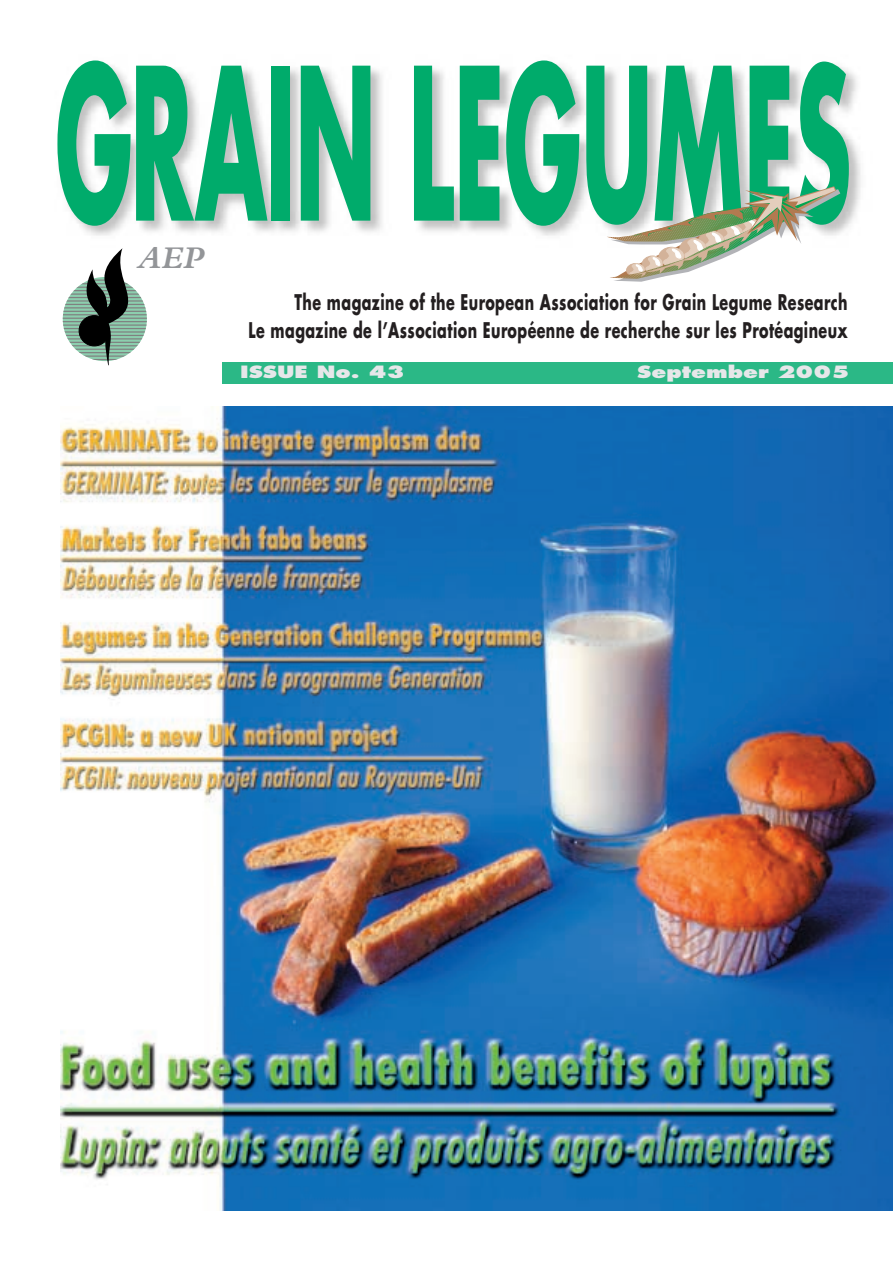
<style>
.page{position:relative;width:893px;height:1262px;background:#fff}
.page>*{position:absolute;margin:0;border:0;box-sizing:border-box;transform-origin:0 0}
.t1{font:700 205.5px "Futura";letter-spacing:-.005em;color:#00ab6b;scale:.45 1}
.t2{font:italic 700 33px "Bembo";color:#939598}
.t3{font:700 21px/27.6px "Futura";letter-spacing:.03em;color:#231f20;text-align:right;scale:.68 1}
.t4{font:800 16.5px "Futura";color:#e6e7e9;scale:1.3 1}
</style>
<div class="page">
<div style="left:222px;top:362px;width:670px;height:21px;background:#2bb886"></div>
<svg style="left:63px;top:248px;width:84px;height:117px"></svg>
<svg style="left:606px;top:186px;width:234px;height:96px"></svg>
<img style="left:61px;top:407px;width:831px;height:803px">
<h1 class="t1" style="left:55px;top:50px;width:1771px">GRAIN LEGUMES</h1>
<h2 class="t2" style="left:138px;top:245px;width:68px">AEP</h2>
<p class="t3" style="left:249px;top:290px;width:882px">The magazine of the European Association for Grain Legume Research<br>Le magazine de l’Association Européenne de recherche sur les Protéagineux</p>
<p class="t4" style="left:240px;top:364px;width:128px">ISSUE No. 43</p>
<p class="t4" style="left:637px;top:364px;width:164px">September 2005</p>
</div>
